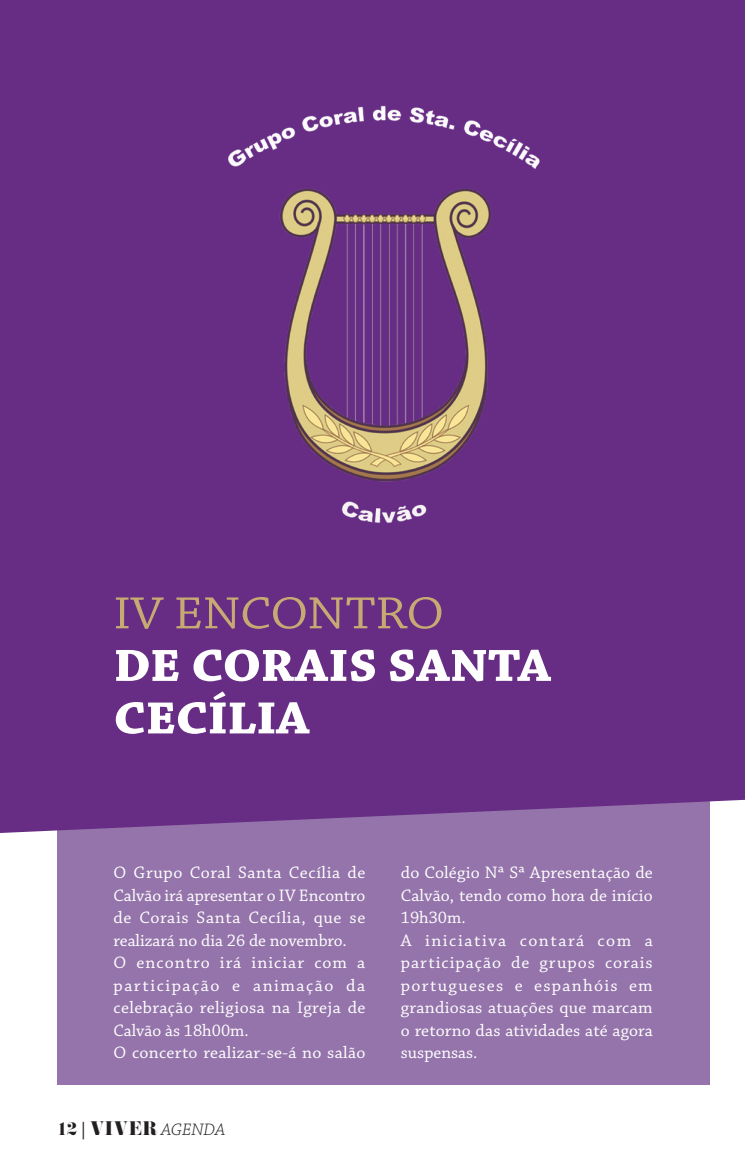
<style>
.page{position:relative;width:745px;height:1170px;background:#fff}
.page>*{position:absolute;margin:0;border:0;box-sizing:border-box;transform-origin:0 0}
.txt{font:700 47.5px/52.5px "Chaparral Pro";letter-spacing:-.005em;color:#fff;scale:1.11 1}
.txt-2{font:47.5px "Chaparral Pro";letter-spacing:-.005em;color:#c7aa73;scale:1.11 1}
.txt-3{font:17.5px/22.5px "Chaparral Pro";letter-spacing:.01em;color:#fff;text-align:justify}
.t1{font:17.5px "Pistilli";color:#231f20}
.s1{font-family:"Minion Pro"}
.s2{font-family:"Chaparral Pro";font-weight:300;font-style:italic}
</style>
<div class="page">
<div style="left:57px;top:788px;width:652px;height:296px;background:#9474aa"></div>
<div style="left:0;top:0;width:744px;height:833px;background:#672d84"></div>
<img style="left:207px;top:82px;width:352px;height:478px">
<p class="txt-2" style="left:113px;top:587px;width:299px">IV ENCONTRO</p>
<p class="txt" style="left:113px;top:641px;width:395px">DE CORAIS SANTA<br>CECÍLIA</p>
<p class="txt-3" style="left:113px;top:861px;width:253px">O Grupo Coral Santa Cecília de Calvão irá apresentar o IV Encontro de Corais Santa Cecília, que se realizará no dia 26 de novembro.</p>
<p class="txt-3" style="left:113px;top:951px;width:253px">O encontro irá iniciar com a participação e animação da celebração religiosa na Igreja de Calvão às 18h00m.</p>
<p class="txt-3" style="left:113px;top:1041px;width:253px">O concerto realizar-se-á no salão</p>
<p class="t1" style="left:57px;top:1116px;width:170px">12 <span class="s1">|</span> VIVER <span class="s2">AGENDA</span></p>
<p class="txt-3" style="left:400px;top:861px;width:253px">do Colégio Nª Sª Apresentação de Calvão, tendo como hora de início 19h30m.</p>
<p class="txt-3" style="left:400px;top:929px;width:253px">A iniciativa contará com a participação de grupos corais portugueses e espanhóis em grandiosas atuações que marcam o retorno das atividades até agora suspensas.</p>
</div>
